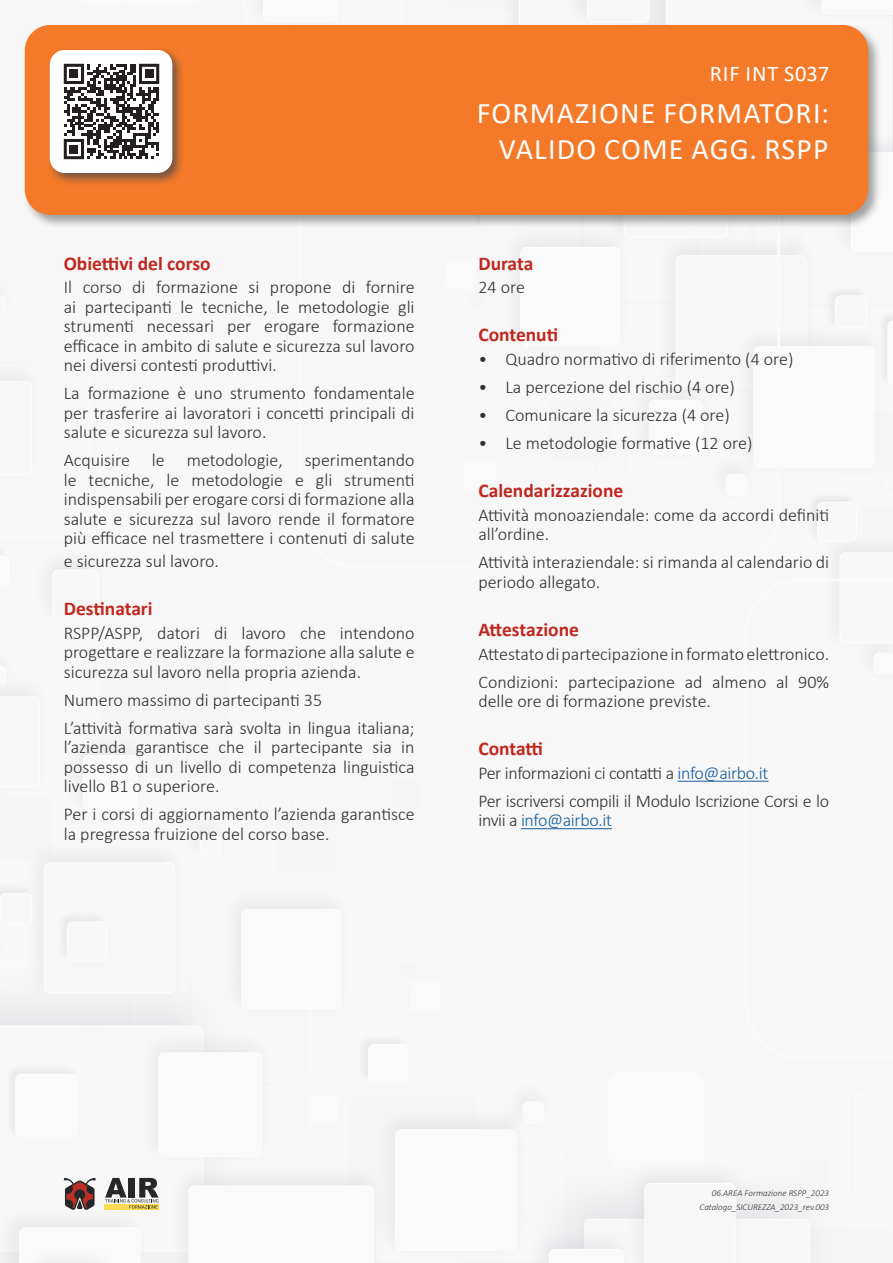
<style>
.page{position:relative;width:893px;height:1263px;background:#fff}
.page>*{position:absolute;margin:0;border:0;box-sizing:border-box;transform-origin:0 0}
.Titolo_Paragrafo{font:30px "Calibri";letter-spacing:.04em;color:#fff}
.Titolo_Paragrafo-2{font:22.5px "Calibri";letter-spacing:.04em;color:#fff}
.Titolo_Sottoparagraf{font:700 19.5px "Calibri";color:#bf271f}
.Corpo_Testo{font:300 18px/19.5px "Calibri";color:#312f30;text-align:justify}
.Corpo_Testo-2{font:300 18px/19.5px "Calibri";letter-spacing:-.02em;color:#312f30}
.t1{font:italic 300 9px/13.5px "Calibri";color:#312f30;text-align:right}
.s1{color:#175d9e}
</style>
<div class="page">
<img style="left:0;top:0;width:893px;height:1263px">
<div style="left:22px;top:23px;width:861px;height:206px;background:#474849;opacity:.5"></div>
<div style="left:25px;top:25px;width:843px;height:190px;background:#f47928;border-radius:26px"></div>
<hr style="left:677px;top:781px;width:91px;height:1px;background:#175d9e">
<hr style="left:521px;top:828px;width:91px;height:1px;background:#175d9e">
<svg style="left:105px;top:1208px;width:54px;height:2px"></svg>
<svg style="left:105px;top:1178px;width:54px;height:30px"></svg>
<svg style="left:64px;top:1178px;width:32px;height:32px"></svg>
<div style="left:46px;top:46px;width:139px;height:140px;background:#474849;opacity:.75"></div>
<div style="left:50px;top:50px;width:122px;height:123px;background:#fff;border-radius:15px"></div>
<svg style="left:64px;top:64px;width:95px;height:95px"></svg>
<div style="left:70px;top:70px;width:8px;height:8px;background:#231f20"></div>
<div style="left:145px;top:70px;width:8px;height:8px;background:#231f20"></div>
<div style="left:70px;top:145px;width:8px;height:8px;background:#231f20"></div>
<p class="Titolo_Sottoparagraf" style="left:64px;top:249px;width:148px">Obiettivi del corso</p>
<p class="Corpo_Testo" style="left:64px;top:277px;width:352px">Il corso di formazione si propone di fornire ai partecipanti le tecniche, le metodologie gli strumenti necessari per erogare formazione efficace in ambito di salute e sicurezza sul lavoro nei diversi contesti produttivi.</p>
<p class="Corpo_Testo" style="left:64px;top:383px;width:352px">La formazione è uno strumento fondamentale per trasferire ai lavoratori i concetti principali di salute e sicurezza sul lavoro.</p>
<p class="Corpo_Testo" style="left:64px;top:450px;width:352px">Acquisire le metodologie, sperimentando le tecniche, le metodologie e gli strumenti indispensabili per erogare corsi di formazione alla salute e sicurezza sul lavoro rende il formatore più efficace nel trasmettere i contenuti di salute</p>
<p class="Corpo_Testo" style="left:64px;top:551px;width:157px">e sicurezza sul lavoro.</p>
<p class="Titolo_Sottoparagraf" style="left:64px;top:594px;width:90px">Destinatari</p>
<p class="Corpo_Testo" style="left:64px;top:623px;width:352px">RSPP/ASPP, datori di lavoro che intendono progettare e realizzare la formazione alla salute e sicurezza sul lavoro nella propria azienda.</p>
<p class="Corpo_Testo" style="left:64px;top:690px;width:260px">Numero massimo di partecipanti 35</p>
<p class="Corpo_Testo" style="left:64px;top:718px;width:352px">L’attività formativa sarà svolta in lingua italiana; l’azienda garantisce che il partecipante sia in possesso di un livello di competenza linguistica livello B1 o superiore.</p>
<p class="Corpo_Testo" style="left:64px;top:804px;width:352px">Per i corsi di aggiornamento l’azienda garantisce la pregressa fruizione del corso base.</p>
<p class="Titolo_Paragrafo-2" style="left:710px;top:58px;width:121px">RIF INT S037</p>
<p class="Titolo_Paragrafo" style="left:477px;top:92px;width:354px">FORMAZIONE FORMATORI:</p>
<p class="Titolo_Paragrafo" style="left:499px;top:128px;width:331px">VALIDO COME AGG. RSPP</p>
<p class="Titolo_Sottoparagraf" style="left:478px;top:249px;width:56px">Durata</p>
<p class="Corpo_Testo" style="left:478px;top:277px;width:48px">24 ore</p>
<p class="Titolo_Sottoparagraf" style="left:478px;top:321px;width:81px">Contenuti</p>
<p class="Corpo_Testo" style="left:478px;top:349px;width:317px">• Quadro normativo di riferimento (4 ore)</p>
<p class="Corpo_Testo" style="left:478px;top:377px;width:258px">• La percezione del rischio (4 ore)</p>
<p class="Corpo_Testo" style="left:478px;top:405px;width:253px">• Comunicare la sicurezza (4 ore)</p>
<p class="Corpo_Testo" style="left:478px;top:433px;width:275px">• Le metodologie formative (12 ore)</p>
<p class="Titolo_Sottoparagraf" style="left:478px;top:477px;width:147px">Calendarizzazione</p>
<p class="Corpo_Testo" style="left:478px;top:505px;width:352px">Attività monoaziendale: come da accordi definiti all’ordine.</p>
<p class="Corpo_Testo" style="left:478px;top:552px;width:352px">Attività interaziendale: si rimanda al calendario di periodo allegato.</p>
<p class="Titolo_Sottoparagraf" style="left:478px;top:616px;width:102px">Attestazione</p>
<p class="Corpo_Testo" style="left:478px;top:644px;width:352px">Attestato di partecipazione in formato elettronico.</p>
<p class="Corpo_Testo" style="left:478px;top:672px;width:352px">Condizioni: partecipazione ad almeno al 90% delle ore di formazione previste.</p>
<p class="Titolo_Sottoparagraf" style="left:478px;top:735px;width:66px">Contatti</p>
<p class="Corpo_Testo-2" style="left:478px;top:763px;width:292px">Per informazioni ci contatti a <span class="s1">info@airbo.it</span></p>
<p class="Corpo_Testo-2" style="left:478px;top:791px;width:352px">Per iscriversi compili il Modulo Iscrizione Corsi e lo invii a <span class="s1">info@airbo.it</span></p>
<p class="t1" style="left:700px;top:1186px;width:131px">06.AREA Formazione RSPP_2023<br>Catalogo_SICUREZZA_2023_rev.003</p>
</div>
